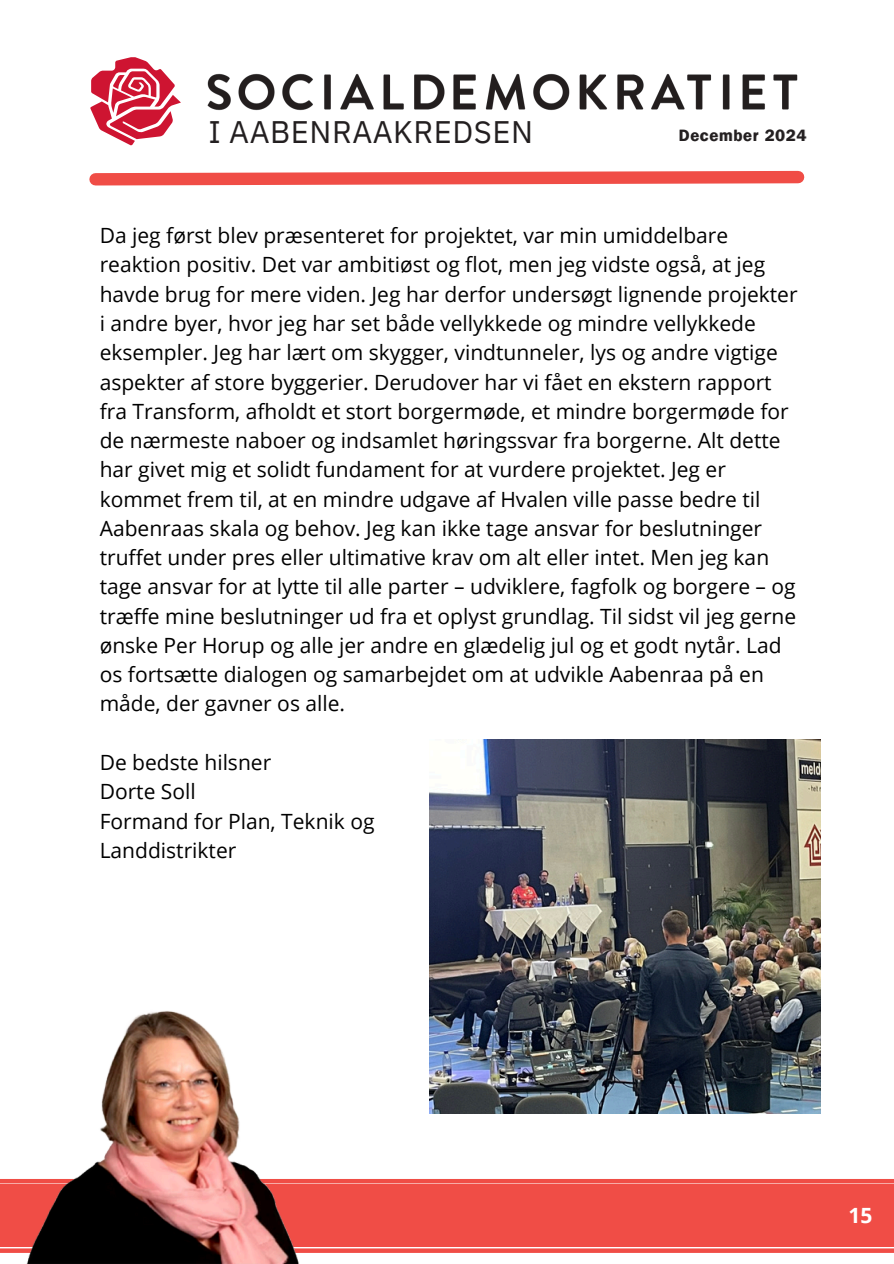
<style>
.page{position:relative;width:894px;height:1264px;background:#fff}
.page>*{position:absolute;margin:0;border:0;box-sizing:border-box;transform-origin:0 0}
.t1{font:31.05px "IBM Plex Sans";letter-spacing:.015em;color:#231f20}
.t2{font:21px/29.2px "Open Sans";color:#000}
.t3{font:700 21px "Open Sans";color:#fff}
.t4{font:16.35px "Franklin Gothic LT Pro Dm";letter-spacing:.045em;color:#231f20}
</style>
<div class="page">
<div style="left:0;top:1184px;width:893px;height:62px;background:#f04d46"></div>
<div style="left:0;top:1178px;width:893px;height:5px;background:#f04d46"></div>
<svg style="left:0;top:1248px;width:893px;height:4px;background:#f15f59"></svg>
<svg style="left:89px;top:170px;width:716px;height:16px"></svg>
<svg style="left:90px;top:57px;width:91px;height:88px"></svg>
<img style="left:207px;top:73px;width:591px;height:38px">
<img style="left:21px;top:1011px;width:297px;height:251px">
<img style="left:430px;top:739px;width:390px;height:374px">
<p class="t1" style="left:208px;top:112px;width:326px">I AABENRAAKREDSEN</p>
<p class="t4" style="left:678px;top:130px;width:129px">December 2024</p>
<p class="t2" style="left:100px;top:220px;width:699px">Da jeg først blev præsenteret for projektet, var min umiddelbare reaktion positiv. Det var ambitiøst og flot, men jeg vidste også, at jeg havde brug for mere viden. Jeg har derfor undersøgt lignende projekter i andre byer, hvor jeg har set både vellykkede og mindre vellykkede eksempler. Jeg har lært om skygger, vindtunneler, lys og andre vigtige aspekter af store byggerier. Derudover har vi fået en ekstern rapport fra Transform, afholdt et stort borgermøde, et mindre borgermøde for de nærmeste naboer og indsamlet høringssvar fra borgerne. Alt dette har givet mig et solidt fundament for at vurdere projektet. Jeg er kommet frem til, at en mindre udgave af Hvalen ville passe bedre til Aabenraas skala og behov. Jeg kan ikke tage ansvar for beslutninger truffet under pres eller ultimative krav om alt eller intet. Men jeg kan tage ansvar for at lytte til alle parter – udviklere, fagfolk og borgere – og træffe mine beslutninger ud fra et oplyst grundlag. Til sidst vil jeg gerne ønske Per Horup og alle jer andre en glædelig jul og et godt nytår. Lad os fortsætte dialogen og samarbejdet om at udvikle Aabenraa på en måde, der gavner os alle.</p>
<h2 class="t2" style="left:100px;top:747px;width:276px">De bedste hilsner<br>Dorte Soll<br>Formand for Plan, Teknik og<br>Landdistrikter</h2>
<h1 class="t3" style="left:848px;top:1200px;width:25px">15</h1>
</div>
